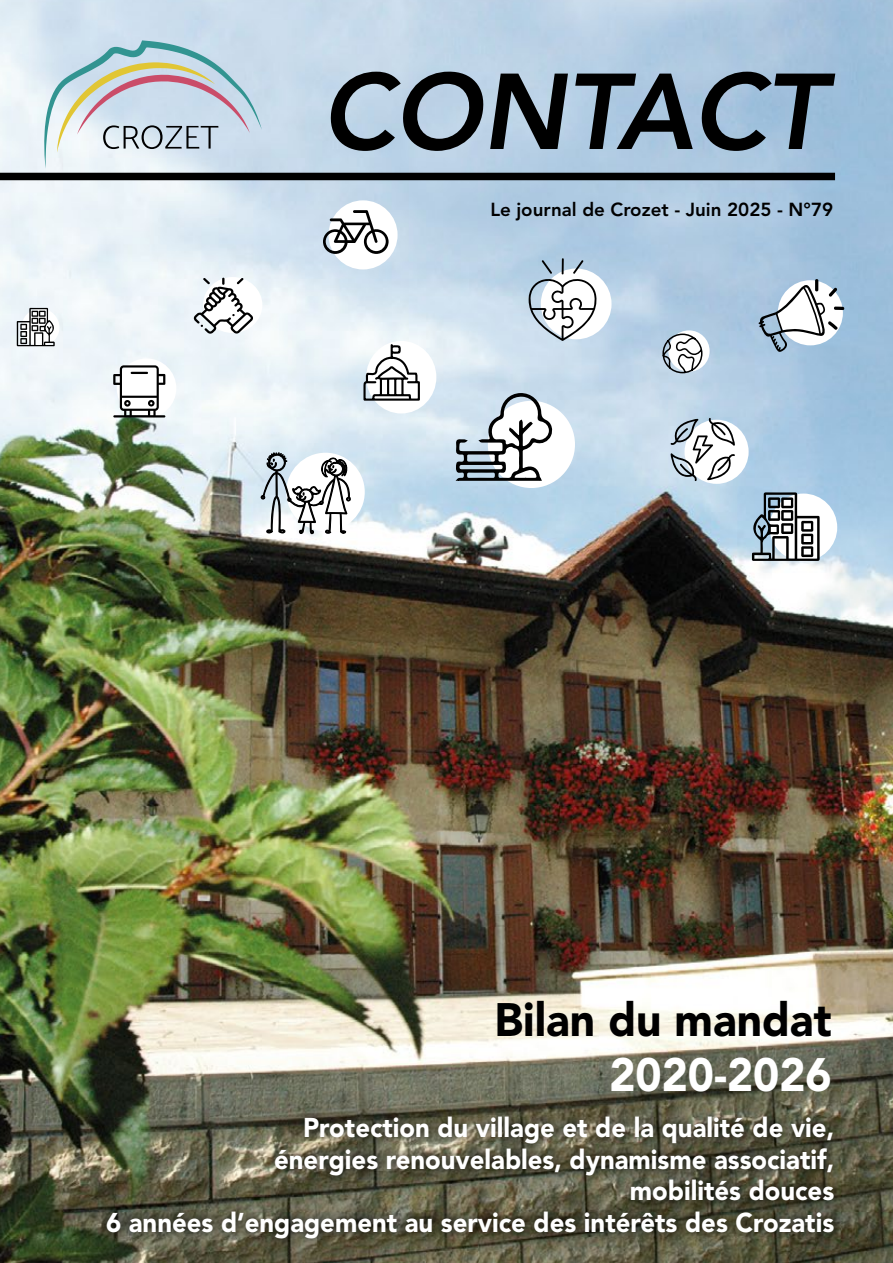
<style>
.page{position:relative;width:893px;height:1263px;background:#fff}
.page>*{position:absolute;margin:0;border:0;box-sizing:border-box;transform-origin:0 0}
.t1{font:italic 800 106.5px "Avenir LT Std";color:#000}
.t2{font:900 46.5px "Avenir LT Std";color:#000;scale:.95 1}
.t3{font:900 46.5px "Avenir LT Std";color:#fff;scale:.95 1}
.t4{font:900 27px/31.5px "Avenir LT Std";color:#fff;text-align:right;scale:.95 1}
.t5{font:800 18.75px "Avenir LT Std";color:#000}
</style>
<div class="page">
<img style="left:0;top:0;width:893px;height:1263px">
<svg style="left:95px;top:1105px;width:749px;height:144px;background:#53523f"></svg>
<svg style="left:44px;top:40px;width:218px;height:129px;background:#c6d3da"></svg>
<div style="left:0;top:173px;width:835px;height:7px;background:#000"></div>
<div style="left:203px;top:277px;width:59px;height:56px;background:#fff;border-radius:50%"></div>
<svg style="left:194px;top:278px;width:59px;height:56px"></svg>
<div style="left:541px;top:268px;width:70px;height:71px;background:#fff;border-radius:50%"></div>
<svg style="left:529px;top:258px;width:68px;height:83px"></svg>
<div style="left:286px;top:453px;width:79px;height:78px;background:#fff;border-radius:50%"></div>
<svg style="left:261px;top:452px;width:90px;height:101px"></svg>
<svg style="left:778px;top:280px;width:65px;height:65px"></svg>
<hr style="left:815px;top:278px;width:3px;height:14px;background:#000;border-radius:2px">
<svg style="left:833px;top:306px;width:12px;height:4px"></svg>
<svg style="left:758px;top:284px;width:81px;height:69px"></svg>
<svg style="left:668px;top:330px;width:42px;height:42px"></svg>
<svg style="left:662px;top:333px;width:41px;height:41px"></svg>
<div style="left:328px;top:200px;width:70px;height:69px;background:#fff;border-radius:50%"></div>
<svg style="left:323px;top:210px;width:66px;height:44px"></svg>
<div style="left:769px;top:493px;width:68px;height:68px;background:#fff;border-radius:50%"></div>
<svg style="left:751px;top:492px;width:69px;height:69px"></svg>
<div style="left:21px;top:308px;width:38px;height:38px;background:#fff;border-radius:50%"></div>
<svg style="left:17px;top:308px;width:38px;height:38px"></svg>
<div style="left:117px;top:358px;width:59px;height:60px;background:#fff;border-radius:50%"></div>
<svg style="left:113px;top:365px;width:52px;height:52px"></svg>
<div style="left:366px;top:341px;width:70px;height:72px;background:#fff;border-radius:50%"></div>
<svg style="left:362px;top:343px;width:59px;height:59px"></svg>
<div style="left:684px;top:420px;width:65px;height:64px;background:#fff;border-radius:50%"></div>
<svg style="left:670px;top:418px;width:65px;height:63px"></svg>
<div style="left:488px;top:401px;width:87px;height:87px;background:#fff;border-radius:50%"></div>
<img style="left:454px;top:392px;width:101px;height:482px">
<h1 class="t1" style="left:322px;top:49px;width:505px">CONTACT</h1>
<p class="t5" style="left:490px;top:199px;width:344px">Le journal de Crozet - Juin 2025 - N°79</p>
<h2 class="t2" style="left:495px;top:991px;width:356px">Bilan du mandat</h2>
<h2 class="t3" style="left:609px;top:1047px;width:235px">2020-2026</h2>
<p class="t4" style="left:106px;top:1112px;width:768px">Protection du village et de la qualité de vie,<br>énergies renouvelables, dynamisme associatif,<br>mobilités douces<br>6 années d’engagement au service des intérêts des Crozatis</p>
</div>
